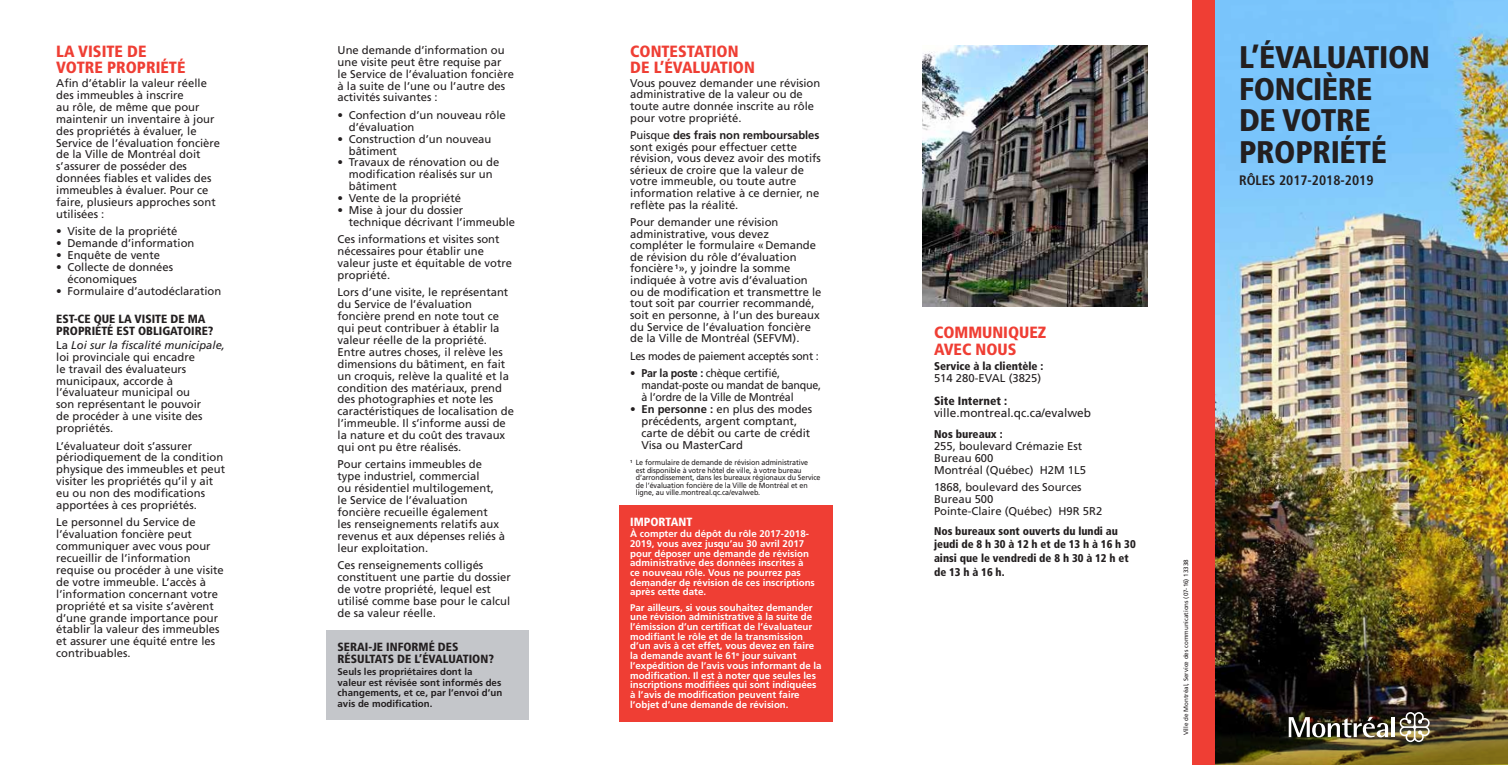
<style>
.page{position:relative;width:1508px;height:765px;background:#fff}
.page>*{position:absolute;margin:0;border:0;box-sizing:border-box;transform-origin:0 0}
.t1{font:900 condensed 31.25px/31.6px "Frutiger";letter-spacing:-.01em;color:#231f20}
.t2{font:900 condensed 16.25px/16.2px "Frutiger";color:#ef3e34}
.t3{font:700 condensed 13.75px "Frutiger";color:#231f20}
.t4{font:900 condensed 11.88px/11.9px "Frutiger";color:#231f20}
.t5{font:11.88px "Frutiger";color:#231f20}
.t6{font:900 condensed 11.88px "Frutiger";color:#fff}
.t7{font:11.25px/11.9px "Frutiger";color:#231f20}
.t8{font:900 condensed 11.25px/13.8px "Frutiger";color:#231f20}
.t9{font:11.25px/11.9px "Frutiger";letter-spacing:-.02em;color:#231f20;scale:.95 1}
.t10{font:11.25px "Frutiger";letter-spacing:-.02em;color:#231f20}
.t11{font:700 9.75px/9.6px "Frutiger";color:#fff}
.t12{font:700 9.75px/10.6px "Frutiger";color:#231f20}
.t13{font:7.5px/7.5px "Frutiger";letter-spacing:-.01em;color:#231f20;scale:.95 1}
.t14{font:6.25px "Frutiger";color:#231f20}
.s1{font-style:italic}
.s2{font-weight:700}
</style>
<div class="page">
<div style="left:326px;top:630px;width:203px;height:90px;background:#c4c6ca"></div>
<div style="left:619px;top:506px;width:213px;height:216px;background:#ef3e34"></div>
<img style="left:1215px;top:0;width:293px;height:656px">
<img style="left:1215px;top:656px;width:293px;height:109px">
<div style="left:1192px;top:0;width:23px;height:765px;background:#ef3e34"></div>
<svg style="left:1288px;top:717px;width:100px;height:20px"></svg>
<hr style="left:1391px;top:717px;width:3px;height:20px;background:#fff">
<svg style="left:1399px;top:712px;width:30px;height:30px"></svg>
<img style="left:922px;top:45px;width:226px;height:262px">
<h2 class="t2" style="left:56px;top:43px;width:131px">LA VISITE DE<br>VOTRE PROPRIÉTÉ</h2>
<p class="t7" style="left:56px;top:77px;width:165px">Afin d’établir la valeur réelle des immeubles à inscrire<br>au rôle, de même que pour maintenir un inventaire à jour des propriétés à évaluer, le<br>Service de l’évaluation foncière de la Ville de Montréal doit s’assurer de posséder des données fiables et valides des immeubles à évaluer. Pour ce faire, plusieurs approches sont utilisées :</p>
<p class="t7" style="left:56px;top:225px;width:123px">• Visite de la propriété</p>
<p class="t7" style="left:56px;top:237px;width:140px">• Demande d’information</p>
<p class="t7" style="left:56px;top:249px;width:105px">• Enquête de vente</p>
<p class="t7" style="left:68px;top:261px;width:107px;text-indent:-11px">• Collecte de données économiques</p>
<p class="t7" style="left:56px;top:285px;width:167px">• Formulaire d’autodéclaration</p>
<p class="t4" style="left:56px;top:313px;width:159px">EST-CE QUE LA VISITE DE MA<br>PROPRIÉTÉ EST OBLIGATOIRE?</p>
<p class="t7" style="left:56px;top:339px;width:170px">La <span class="s1">Loi sur la fiscalité municipale, </span>loi provinciale qui encadre<br>le travail des évaluateurs municipaux, accorde à l’évaluateur municipal ou<br>son représentant le pouvoir<br>de procéder à une visite des propriétés.</p>
<p class="t7" style="left:56px;top:440px;width:170px">L’évaluateur doit s’assurer périodiquement de la condition physique des immeubles et peut visiter les propriétés qu’il y ait eu ou non des modifications apportées à ces propriétés.</p>
<p class="t7" style="left:56px;top:517px;width:169px">Le personnel du Service de l’évaluation foncière peut communiquer avec vous pour recueillir de l’information requise ou procéder à une visite de votre immeuble. L’accès à l’information concernant votre propriété et sa visite s’avèrent d’une grande importance pour établir la valeur des immeubles et assurer une équité entre les contribuables.</p>
<p class="t7" style="left:338px;top:44px;width:178px">Une demande d’information ou une visite peut être requise par<br>le Service de l’évaluation foncière à la suite de l’une ou l’autre des activités suivantes :</p>
<p class="t7" style="left:349px;top:109px;width:158px;text-indent:-11px">• Confection d’un nouveau rôle d’évaluation</p>
<p class="t7" style="left:349px;top:133px;width:144px;text-indent:-11px">• Construction d’un nouveau bâtiment</p>
<p class="t7" style="left:349px;top:156px;width:152px;text-indent:-11px">• Travaux de rénovation ou de modification réalisés sur un bâtiment</p>
<p class="t7" style="left:338px;top:192px;width:125px">• Vente de la propriété</p>
<p class="t7" style="left:349px;top:204px;width:168px;text-indent:-11px">• Mise à jour du dossier technique décrivant l’immeuble</p>
<p class="t7" style="left:338px;top:233px;width:176px">Ces informations et visites sont nécessaires pour établir une valeur juste et équitable de votre propriété.</p>
<p class="t7" style="left:338px;top:287px;width:178px">Lors d’une visite, le représentant du Service de l’évaluation foncière prend en note tout ce qui peut contribuer à établir la valeur réelle de la propriété.<br>Entre autres choses, il relève les dimensions du bâtiment, en fait un croquis, relève la qualité et la condition des matériaux, prend des photographies et note les caractéristiques de localisation de l’immeuble. Il s’informe aussi de la nature et du coût des travaux qui ont pu être réalisés.</p>
<p class="t7" style="left:338px;top:458px;width:169px">Pour certains immeubles de type industriel, commercial<br>ou résidentiel multilogement, le Service de l’évaluation foncière recueille également<br>les renseignements relatifs aux revenus et aux dépenses reliés à leur exploitation.</p>
<p class="t7" style="left:338px;top:559px;width:175px">Ces renseignements colligés constituent une partie du dossier de votre propriété, lequel est utilisé comme base pour le calcul de sa valeur réelle.</p>
<p class="t4" style="left:338px;top:641px;width:158px">SERAI-JE INFORMÉ DES<br>RÉSULTATS DE L’ÉVALUATION?</p>
<p class="t12" style="left:338px;top:666px;width:166px">Seuls les propriétaires dont la valeur est révisée sont informés des changements, et ce, par l’envoi d’un avis de modification.</p>
<h2 class="t2" style="left:630px;top:43px;width:126px">CONTESTATION<br>DE L’ÉVALUATION</h2>
<p class="t7" style="left:630px;top:77px;width:192px">Vous pouvez demander une révision administrative de la valeur ou de toute autre donnée inscrite au rôle pour votre propriété.</p>
<p class="t7" style="left:630px;top:129px;width:192px">Puisque <span class="s2">des frais non remboursables </span>sont exigés pour effectuer cette révision, vous devez avoir des motifs sérieux de croire que la valeur de votre immeuble, ou toute autre information relative à ce dernier, ne reflète pas la réalité.</p>
<p class="t7" style="left:630px;top:216px;width:193px">Pour demander une révision administrative, vous devez compléter le formulaire «Demande de révision du rôle d’évaluation foncière <sup>1</sup>», y joindre la somme indiquée à votre avis d’évaluation ou de modification et transmettre le tout soit par courrier recommandé, soit en personne, à l’un des bureaux du Service de l’évaluation foncière de la Ville de Montréal (SEFVM).</p>
<p class="t10" style="left:630px;top:349px;width:190px">Les modes de paiement acceptés sont :</p>
<p class="t9" style="left:641px;top:368px;width:191px;text-indent:-11px"><span class="s2">• Par la poste :</span> chèque certifié, mandat-poste ou mandat de banque, à l’ordre de la Ville de Montréal</p>
<p class="t7" style="left:641px;top:403px;width:172px;text-indent:-11px"><span class="s2">• En personne :</span> en plus des modes précédents, argent comptant, carte de débit ou carte de crédit<br>Visa ou MasterCard</p>
<p class="t13" style="left:636px;top:459px;width:196px;text-indent:-6px"><sup>1</sup> Le formulaire de demande de révision administrative<br>est disponible à votre hôtel de ville, à votre bureau d’arrondissement, dans les bureaux régionaux du Service de l’évaluation foncière de la Ville de Montréal et en ligne, au ville.montreal.qc.ca/evalweb.</p>
<p class="t6" style="left:630px;top:515px;width:64px">IMPORTANT</p>
<p class="t11" style="left:630px;top:529px;width:186px">À compter du dépôt du rôle 2017-2018- 2019, vous avez jusqu’au 30 avril 2017 pour déposer une demande de révision administrative des données inscrites à ce nouveau rôle. Vous ne pourrez pas demander de révision de ces inscriptions après cette date.</p>
<p class="t11" style="left:630px;top:602px;width:193px">Par ailleurs, si vous souhaitez demander une révision administrative à la suite de l’émission d’un certificat de l’évaluateur modifiant le rôle et de la transmission d’un avis à cet effet, vous devez en faire la demande avant le 61<sup>e</sup> jour suivant l’expédition de l’avis vous informant de la modification. Il est à noter que seules les inscriptions modifiées qui sont indiquées à l’avis de modification peuvent faire l’objet d’une demande de révision.</p>
<h1 class="t1" style="left:1239px;top:42px;width:193px">L’ÉVALUATION<br>FONCIÈRE<br>DE VOTRE<br>PROPRIÉTÉ</h1>
<p class="t3" style="left:1239px;top:172px;width:136px">RÔLES 2017-2018-2019</p>
<h2 class="t2" style="left:934px;top:325px;width:114px">COMMUNIQUEZ<br>AVEC NOUS</h2>
<p class="t8" style="left:934px;top:359px;width:111px">Service à la clientèle :</p>
<p class="t7" style="left:934px;top:372px;width:109px">514 280-EVAL (3825)</p>
<p class="t4" style="left:934px;top:395px;width:75px">Site Internet :</p>
<p class="t5" style="left:934px;top:406px;width:159px">ville.montreal.qc.ca/evalweb</p>
<p class="t8" style="left:934px;top:427px;width:70px">Nos bureaux :</p>
<p class="t7" style="left:934px;top:440px;width:153px">255, boulevard Crémazie Est<br>Bureau 600<br>Montréal (Québec) H2M 1L5</p>
<p class="t7" style="left:934px;top:481px;width:170px">1868, boulevard des Sources<br>Bureau 500<br>Pointe-Claire (Québec) H9R 5R2</p>
<p class="t8" style="left:934px;top:524px;width:203px">Nos bureaux sont ouverts du lundi au jeudi de 8 h 30 à 12 h et de 13 h à 16 h 30 ainsi que le vendredi de 8 h 30 à 12 h et de 13 h à 16 h.</p>
<p class="t14" style="left:1182px;top:735px;width:177px;rotate:-90deg">Ville de Montréal, Service des communications (07-16) 13338</p>
</div>
